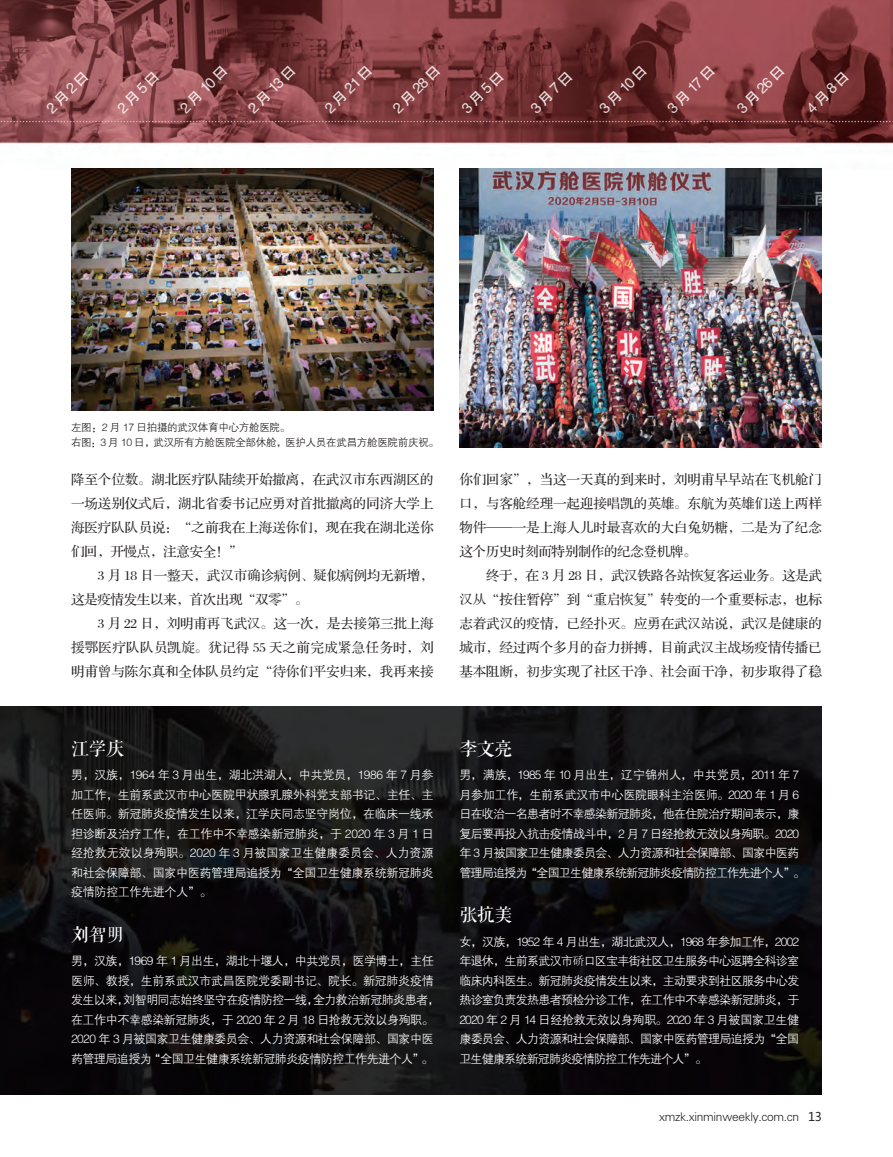
<style>
.page{position:relative;width:893px;height:1157px;background:#fff}
.page>*{position:absolute;margin:0;border:0;box-sizing:border-box;transform-origin:0 0}
.t1{font:18px "FZQKBYSJW GB1 0";letter-spacing:-.025em;color:#fff}
.t2{font:13.5px "FZS3 JW GB1 0";letter-spacing:-.005em;color:#231f20}
.t3{font:13.5px "FZS3 JW GB1 0";letter-spacing:-.025em;color:#231f20}
.t4{font:13.5px "FZYDZHJW GB1 0";color:#fff}
.t5{font:13.5px "FZS3 JW GB1 0";letter-spacing:.02em;color:#231f20}
.t6{font:12px/19.5px "FZZDXJW GB1 0";letter-spacing:-.045em;color:#fff;text-align:justify}
.t7{font:12px "FZXH1 JW GB1 0";letter-spacing:-.025em;color:#231f20}
.t8{font:10.5px/15px "FZZDXJW GB1 0";letter-spacing:-.025em;color:#231f20}
.s1{font-family:"Sim Sun"}
.s2{font-family:"Microsoft Ya Hei"}
</style>
<div class="page">
<img style="left:0;top:0;width:893px;height:147px">
<svg style="left:0;top:121px;width:893px;height:1px"></svg>
<img style="left:71px;top:168px;width:363px;height:242px">
<img style="left:459px;top:168px;width:363px;height:279px">
<img style="left:0;top:706px;width:822px;height:388px">
<p class="t4" style="left:44px;top:105px;width:54px;rotate:-45deg">2月2日</p>
<p class="t4" style="left:114px;top:105px;width:54px;rotate:-45deg">2月5日</p>
<p class="t4" style="left:177px;top:105px;width:61px;rotate:-45deg">2月10日</p>
<p class="t4" style="left:245px;top:105px;width:61px;rotate:-45deg">2月13日</p>
<p class="t4" style="left:322px;top:105px;width:61px;rotate:-45deg">2月21日</p>
<p class="t4" style="left:390px;top:105px;width:61px;rotate:-45deg">2月28日</p>
<p class="t4" style="left:459px;top:105px;width:54px;rotate:-45deg">3月5日</p>
<p class="t4" style="left:528px;top:105px;width:54px;rotate:-45deg">3月7日</p>
<p class="t4" style="left:597px;top:105px;width:61px;rotate:-45deg">3月10日</p>
<p class="t4" style="left:665px;top:105px;width:61px;rotate:-45deg">3月17日</p>
<p class="t4" style="left:734px;top:105px;width:61px;rotate:-45deg">3月26日</p>
<p class="t4" style="left:804px;top:105px;width:54px;rotate:-45deg">4月8日</p>
<p class="t8" style="left:71px;top:420px;width:370px">左图：2 月 17 日拍摄的武汉体育中心方舱医院。<br>右图：3 月 10 日，武汉所有方舱医院全部休舱，医护人员在武昌方舱医院前庆祝。</p>
<p class="t2" style="left:71px;top:472px;width:364px">降至个位数。湖北医疗队陆续开始撤离，在武汉市东西湖区的</p>
<p class="t2" style="left:71px;top:496px;width:364px">一场送别仪式后，湖北省委书记应勇对首批撤离的同济大学上</p>
<p class="t2" style="left:71px;top:520px;width:364px">海医疗队队员说：“之前我在上海送你们，现在我在湖北送你</p>
<p class="t3" style="left:71px;top:544px;width:173px">们回，开慢点，注意安全！”</p>
<p class="t2" style="left:98px;top:568px;width:337px">3 月 18 日一整天，武汉市确诊病例、疑似病例均无新增，</p>
<p class="t3" style="left:71px;top:592px;width:239px">这是疫情发生以来，首次出现“双零”。</p>
<p class="t2" style="left:98px;top:616px;width:337px">3 月 22 日，刘明甫再飞武汉。这一次，是去接第三批上海</p>
<p class="t5" style="left:71px;top:640px;width:364px">援鄂医疗队队员凯旋。犹记得 55 天之前完成紧急任务时，刘</p>
<p class="t2" style="left:71px;top:664px;width:364px">明甫曾与陈尔真和全体队员约定“待你们平安归来，我再来接</p>
<p class="t1" style="left:71px;top:739px;width:55px">江学庆</p>
<p class="t6" style="left:71px;top:765px;width:364px">男，汉族，1964 年 3 月出生，湖北洪湖人，中共党员，1986 年 7 月参加工作，生前系武汉市中心医院甲状腺乳腺外科党支部书记、主任、主任医师。新冠肺炎疫情发生以来，江学庆同志坚守岗位，在临床一线承担诊断及治疗工作，在工作中不幸感染新冠肺炎，于 2020 年 3 月 1 日经抢救无效以身殉职。2020 年 3 月被国家卫生健康委员会、人力资源和社会保障部、国家中医药管理局追授为“全国卫生健康系统新冠肺炎疫情防控工作先进个人”。</p>
<p class="t1" style="left:71px;top:925px;width:55px">刘智明</p>
<p class="t6" style="left:71px;top:951px;width:370px;text-align:left">男，汉族，1969 年 1 月出生，湖北十堰人，中共党员，医学博士，主任医师、教授，生前系武汉市武昌医院党委副书记、院长。新冠肺炎疫情发生以来，刘智明同志始终坚守在疫情防控一线，全力救治新冠肺炎患者，在工作中不幸感染新冠肺炎，于 2020 年 2 月 18 日抢救无效以身殉职。2020 年 3 月被国家卫生健康委员会、人力资源和社会保障部、国家中医药管理局追授为“全国卫生健康系统新冠肺炎疫情防控工作先进个人”。</p>
<p class="t2" style="left:459px;top:472px;width:364px">你们回家”，当这一天真的到来时，刘明甫早早站在飞机舱门</p>
<p class="t2" style="left:459px;top:496px;width:364px">口，与客舱经理一起迎接唱凯的英雄。东航为英雄们送上两样</p>
<p class="t2" style="left:459px;top:520px;width:364px">物件——一是上海人儿时最喜欢的大白兔奶糖，二是为了纪念</p>
<p class="t3" style="left:459px;top:544px;width:239px">这个历史时刻而特别制作的纪念登机牌。</p>
<p class="t3" style="left:486px;top:568px;width:337px">终于，在 3 月 28 日，武汉铁路各站恢复客运业务。这是武</p>
<p class="t2" style="left:459px;top:592px;width:364px">汉从“按住暂停”到“重启恢复”转变的一个重要标志，也标</p>
<p class="t2" style="left:459px;top:616px;width:364px">志着武汉的疫情，已经扑灭。应勇在武汉站说，武汉是健康的</p>
<p class="t2" style="left:459px;top:640px;width:364px">城市，经过两个多月的奋力拼搏，目前武汉主战场疫情传播已</p>
<p class="t2" style="left:459px;top:664px;width:364px">基本阻断，初步实现了社区干净、社会面干净，初步取得了稳</p>
<p class="t1" style="left:459px;top:739px;width:55px">李文亮</p>
<p class="t6" style="left:459px;top:765px;width:347px;text-align:left">男，满族，1985 年 10 月出生，辽宁锦州人，中共党员，2011 年 7月参加工作，生前系武汉市中心医院眼科主治医师。2020 年 1 月 6日在收治一名患者时不幸感染新冠肺炎，他在住院治疗期间表示，康复后要再投入抗击疫情战斗中，2 月 7 日经抢救无效以身殉职。2020年 3 月被国家卫生健康委员会、人力资源和社会保障部、国家中医药管理局追授为“全国卫生健康系统新冠肺炎疫情防控工作先进个人”。</p>
<p class="t1" style="left:459px;top:905px;width:55px">张抗美</p>
<p class="t6" style="left:459px;top:932px;width:341px">女，汉族，1952 年 4 月出生，湖北武汉人，1968 年参加工作，2002年退休，生前系武汉市<span class="s1">硚</span>口区宝丰街社区卫生服务中心返聘全科诊室临床内科医生。新冠肺炎疫情发生以来，主动要求到社区服务中心发热诊室负责发热患者预检分诊工作，在工作中不幸感染新冠肺炎，于2020 年 2 月 14 日经抢救无效以身殉职。2020 年 3 月被国家卫生健康委员会、人力资源和社会保障部、国家中医药管理局追授为“全国卫生健康系统新冠肺炎疫情防控工作先进个人”。</p>
<p class="t7" style="left:659px;top:1109px;width:164px">xmzk.xinminweekly.com.cn <span class="s2">13</span></p>
</div>
